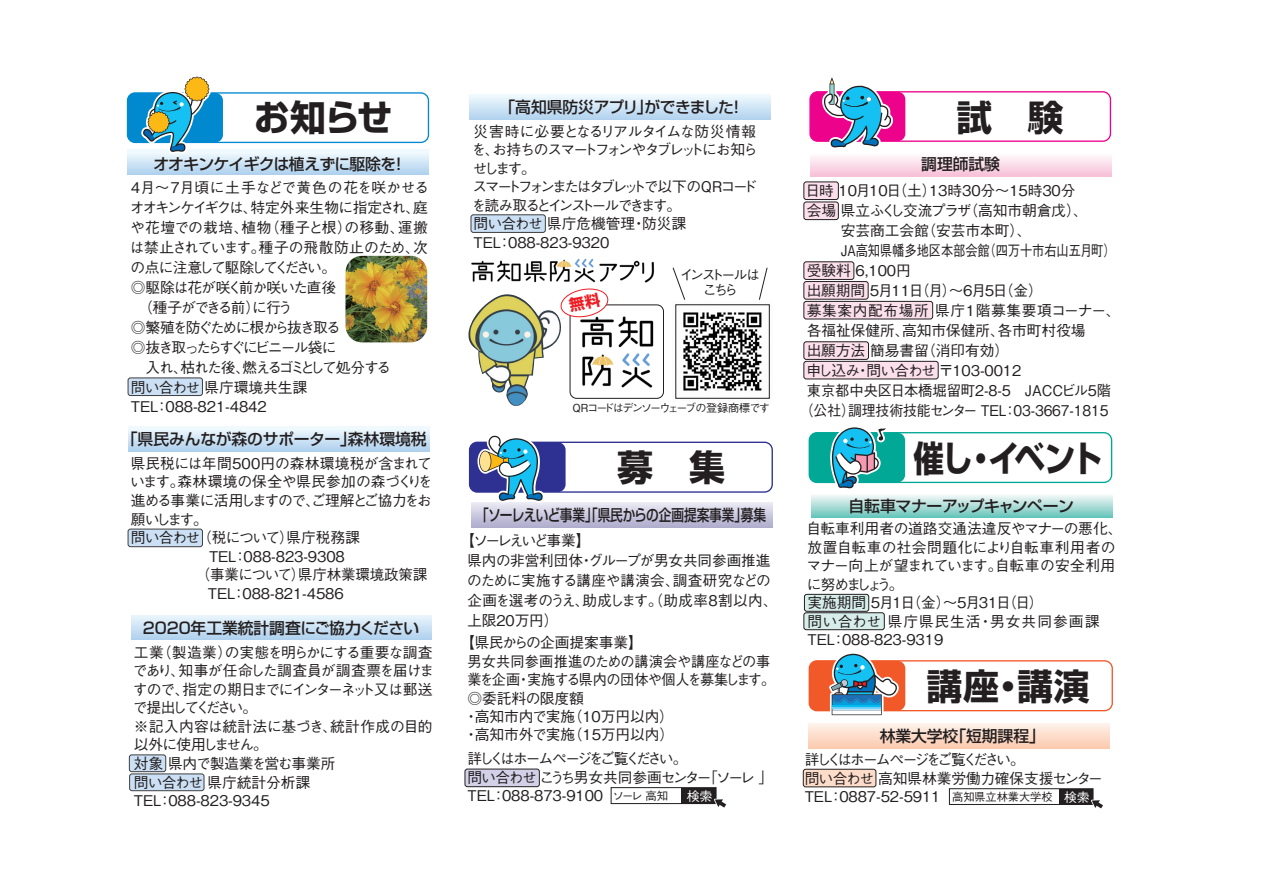
<style>
.page{position:relative;width:1263px;height:893px;background:#fff}
.page>*{position:absolute;margin:0;border:0;box-sizing:border-box;transform-origin:0 0}
.t1{font:700 35.85px "Shin Go Pro";letter-spacing:-.045em;color:#231f20}
.t2{font:700 35.85px "Shin Go Pro";letter-spacing:-.045em;color:#231f20;scale:.86 1}
.t3{font:700 35.7px "Shin Go Pro";color:#231f20}
.t4{font:700 35.55px "Shin Go Pro";color:#231f20}
.t5{font:500 15.75px "Shin Go Pro";letter-spacing:-.015em;color:#231f20}
.t6{font:500 15.75px "Shin Go Pro";letter-spacing:-.015em;color:#231f20;scale:.8 1}
.t7{font:500 15.75px "Shin Go Pro";letter-spacing:-.045em;color:#231f20}
.t8{font:500 14.7px/18.5px "Gothic BBB Pro";letter-spacing:-.015em;color:#231f20}
.t9{font:500 14.7px/20px "Gothic BBB Pro";letter-spacing:-.075em;color:#231f20}
.t10{font:500 14.7px/18.6px "Gothic BBB Pro";letter-spacing:-.04em;color:#231f20}
.t11{font:500 14.7px/18.5px "Gothic BBB Pro";letter-spacing:-.11em;color:#231f20}
.t12{font:500 14.7px/18.5px "Gothic BBB Pro";letter-spacing:-.105em;color:#231f20}
.t13{font:500 14.7px/18.5px "Gothic BBB Pro";letter-spacing:-.07em;color:#231f20}
.t14{font:500 14.7px "Gothic BBB Pro";letter-spacing:-.015em;color:#231f20;scale:.94 1}
.t15{font:500 14.7px "Gothic BBB Pro";letter-spacing:-.015em;color:#231f20;scale:.92 1}
.t16{font:500 14.7px "Gothic BBB Pro";letter-spacing:-.085em;color:#231f20}
.t17{font:500 14.7px "Gothic BBB Pro";letter-spacing:.04em;color:#231f20}
.t18{font:500 14.7px "Gothic BBB Pro";letter-spacing:-.095em;color:#231f20}
.t19{font:500 14.7px "Gothic BBB Pro";letter-spacing:-.045em;color:#231f20}
.t20{font:500 14.7px "Gothic BBB Pro";letter-spacing:-.055em;color:#231f20}
.t21{font:500 13.95px/15.5px "Gothic BBB Pro";letter-spacing:-.2em;color:#231f20;text-align:center}
.t22{font:500 12.9px "Gothic BBB Pro";color:#fff}
.t23{font:500 11.25px "Gothic BBB Pro";letter-spacing:-.005em;color:#231f20}
.t24{font:500 11.1px "Gothic BBB Pro";letter-spacing:-.145em;color:#231f20}
.s1{font-size:11.4px}
.s2{font-size:12.75px;color:#fff}
</style>
<div class="page">
<div style="left:128px;top:378px;width:74px;height:18px;background:#cbe0f4;border-radius:2px"></div>
<div style="left:128px;top:378px;width:75px;height:18px;border:1px solid #3e3e3f;border-radius:2px"></div>
<div style="left:471px;top:215px;width:74px;height:17px;background:#cbe0f4;border-radius:2px"></div>
<div style="left:471px;top:215px;width:75px;height:18px;border:1px solid #3e3e3f;border-radius:2px"></div>
<div style="left:465px;top:769px;width:74px;height:18px;background:#d3d1e8;border-radius:2px"></div>
<div style="left:465px;top:769px;width:75px;height:18px;border:1px solid #231f20;border-radius:2px"></div>
<div style="left:804px;top:182px;width:34px;height:18px;background:#fbdfeb;border-radius:2px"></div>
<div style="left:804px;top:182px;width:34px;height:18px;border:1px solid #231f20;border-radius:2px"></div>
<div style="left:804px;top:202px;width:34px;height:18px;background:#fbdfeb;border-radius:2px"></div>
<div style="left:804px;top:202px;width:34px;height:18px;border:1px solid #231f20;border-radius:2px"></div>
<div style="left:804px;top:262px;width:50px;height:17px;background:#fbdfeb;border-radius:2px"></div>
<div style="left:804px;top:262px;width:50px;height:18px;border:1px solid #231f20;border-radius:2px"></div>
<div style="left:804px;top:282px;width:64px;height:17px;background:#fbdfeb;border-radius:2px"></div>
<div style="left:804px;top:281px;width:64px;height:18px;border:1px solid #231f20;border-radius:2px"></div>
<div style="left:804px;top:613px;width:80px;height:17px;background:#d6edea;border-radius:2px"></div>
<div style="left:804px;top:612px;width:80px;height:18px;border:1px solid #231f20;border-radius:2px"></div>
<div style="left:804px;top:594px;width:65px;height:17px;background:#d6edea;border-radius:2px"></div>
<div style="left:804px;top:594px;width:65px;height:17px;border:1px solid #231f20;border-radius:2px"></div>
<div style="left:803px;top:769px;width:73px;height:18px;background:#fdddca;border-radius:2px"></div>
<div style="left:803px;top:769px;width:73px;height:18px;border:1px solid #231f20;border-radius:2px"></div>
<div style="left:804px;top:301px;width:129px;height:18px;background:#fbdfeb;border-radius:2px"></div>
<div style="left:804px;top:301px;width:129px;height:18px;border:1px solid #231f20;border-radius:2px"></div>
<div style="left:804px;top:342px;width:64px;height:17px;background:#fbdfeb;border-radius:2px"></div>
<div style="left:804px;top:342px;width:65px;height:18px;border:1px solid #231f20;border-radius:2px"></div>
<div style="left:804px;top:361px;width:134px;height:18px;background:#fbdfeb;border-radius:2px"></div>
<div style="left:804px;top:361px;width:134px;height:18px;border:1px solid #231f20;border-radius:2px"></div>
<div style="left:128px;top:529px;width:74px;height:18px;background:#cbe0f4;border-radius:2px"></div>
<div style="left:128px;top:529px;width:75px;height:18px;border:1px solid #3e3e3f;border-radius:2px"></div>
<div style="left:129px;top:755px;width:37px;height:17px;background:#cbe0f4;border-radius:2px"></div>
<div style="left:129px;top:755px;width:37px;height:17px;border:1px solid #3e3e3f;border-radius:2px"></div>
<div style="left:130px;top:774px;width:74px;height:17px;background:#cbe0f4;border-radius:2px"></div>
<div style="left:129px;top:774px;width:75px;height:17px;border:1px solid #3e3e3f;border-radius:2px"></div>
<div style="left:129px;top:427px;width:300px;height:24px;background:linear-gradient(to bottom,#f4fbfe,#b2d2ee)"></div>
<svg style="left:808px;top:723px;width:301px;height:25px;background:#fcdecc"></svg>
<svg style="left:811px;top:156px;width:301px;height:20px;background:#fadae7"></svg>
<svg style="left:470px;top:94px;width:301px;height:25px;background:#d2e6f6"></svg>
<svg style="left:132px;top:615px;width:300px;height:25px;background:#cce2f4"></svg>
<svg style="left:811px;top:495px;width:301px;height:23px;background:#aaddd7"></svg>
<svg style="left:471px;top:504px;width:301px;height:23px;background:#cac8df"></svg>
<div style="left:611px;top:787px;width:105px;height:17px;border:1px solid #231f20"></div>
<div style="left:682px;top:788px;width:34px;height:16px;background:#231f20"></div>
<svg style="left:712px;top:797px;width:14px;height:11px"></svg>
<div style="left:949px;top:788px;width:144px;height:17px;border:1px solid #231f20"></div>
<div style="left:1059px;top:789px;width:34px;height:15px;background:#231f20"></div>
<svg style="left:1089px;top:798px;width:14px;height:11px"></svg>
<img style="left:345px;top:256px;width:82px;height:86px">
<img style="left:683px;top:304px;width:87px;height:95px">
<div style="left:675px;top:304px;width:94px;height:95px;border:1px solid #231f20"></div>
<svg style="left:672px;top:267px;width:14px;height:33px"></svg>
<svg style="left:759px;top:267px;width:9px;height:33px"></svg>
<img style="left:471px;top:258px;width:183px;height:25px">
<img style="left:570px;top:305px;width:93px;height:92px">
<div style="left:570px;top:305px;width:94px;height:94px;border:1px solid #231f20;border-radius:7px"></div>
<img style="left:468px;top:294px;width:93px;height:112px">
<svg style="left:809px;top:653px;width:304px;height:63px"></svg>
<svg style="left:469px;top:435px;width:304px;height:69px"></svg>
<svg style="left:809px;top:77px;width:302px;height:71px"></svg>
<svg style="left:127px;top:76px;width:302px;height:99px"></svg>
<svg style="left:809px;top:427px;width:303px;height:62px"></svg>
<svg style="left:555px;top:365px;width:6px;height:6px"></svg>
<svg style="left:559px;top:288px;width:50px;height:31px"></svg>
<p class="t5" style="left:500px;top:94px;width:246px">「高知県防災アプリ」ができました！</p>
<h2 class="t3" style="left:254px;top:89px;width:140px">お知らせ</h2>
<h3 class="t4" style="left:956px;top:89px;width:108px">試　験</h3>
<p class="t11" style="left:471px;top:120px;width:288px">災害時に必要となるリアルタイムな防災情報を、お持ちのスマートフォンやタブレットにお知らせします。<br>スマートフォンまたはタブレットで以下のQRコードを読み取るとインストールできます。<br>問い合わせ 県庁危機管理・防災課<br>TEL：088-823-9320</p>
<p class="t7" style="left:153px;top:151px;width:255px">オオキンケイギクは植えずに駆除を！</p>
<p class="t5" style="left:921px;top:151px;width:80px">調理師試験</p>
<p class="t9" style="left:128px;top:175px;width:303px">４月～７月頃に土手などで黄色の花を咲かせるオオキンケイギクは、特定外来生物に指定され、庭や花壇での栽培、植物（種子と根）の移動、運搬は禁止されています。種子の飛散防止のため、次の点に注意して駆除してください。<br>◎駆除は花が咲く前か咲いた直後<br>　（種子ができる前）に行う<br>◎繁殖を防ぐために根から抜き取る<br>◎抜き取ったらすぐにビニール袋に<br>　入れ、枯れた後、燃えるゴミとして処分する<br>問い合わせ 県庁環境共生課<br>TEL：088-821-4842</p>
<p class="t8" style="left:805px;top:179px;width:284px;line-height:20px">日時 10月10日（土）13時30分～15時30分会場 県立ふくし交流プラザ（高知市朝倉戊）、　　安芸商工会館（安芸市本町）、</p>
<p class="t15" style="left:841px;top:239px;width:300px">JA高知県幡多地区本部会館（四万十市右山五月町）</p>
<p class="t8" style="left:807px;top:259px;width:106px">受験料 6,100円</p>
<p class="t18" style="left:807px;top:279px;width:238px">出願期間 ５月11日（月）～６月５日（金）</p>
<p class="t17" style="left:807px;top:299px;width:315px">募集案内配布場所 県庁１階募集要項コーナー、</p>
<p class="t8" style="left:807px;top:319px;width:280px">各福祉保健所、高知市保健所、各市町村役場</p>
<p class="t8" style="left:807px;top:339px;width:204px">出願方法 簡易書留（消印有効）</p>
<p class="t19" style="left:806px;top:359px;width:216px">申し込み・問い合わせ 〒103-0012</p>
<p class="t8" style="left:807px;top:379px;width:306px">東京都中央区日本橋堀留町2-8-5　JACCビル５階</p>
<p class="t14" style="left:800px;top:399px;width:330px">（公社）調理技術技能センター TEL：03-3667-1815</p>
<p class="t21" style="left:680px;top:265px;width:82px">インストールはこちら</p>
<p class="t24" style="left:572px;top:399px;width:199px">QRコードはデンソーウェーブの登録商標です</p>
<h1 class="t1" style="left:617px;top:439px;width:109px">募　集</h1>
<p class="t5" style="left:122px;top:426px;width:306px">「県民みんなが森のサポーター」森林環境税</p>
<h1 class="t2" style="left:913px;top:430px;width:221px">催し・イベント</h1>
<p class="t8" style="left:131px;top:452px;width:303px">県民税には年間500円の森林環境税が含まれて</p>
<p class="t8" style="left:130px;top:471px;width:304px">います。森林環境の保全や県民参加の森づくりを</p>
<p class="t16" style="left:131px;top:489px;width:302px">進める事業に活用しますので、ご理解とご協力をお</p>
<p class="t8" style="left:131px;top:508px;width:79px">願いします。</p>
<p class="t20" style="left:131px;top:526px;width:231px">問い合わせ （税について）県庁税務課</p>
<p class="t8" style="left:131px;top:545px;width:215px">　　　　　 TEL：088-823-9308</p>
<p class="t8" style="left:196px;top:564px;width:233px">（事業について）県庁林業環境政策課</p>
<p class="t8" style="left:208px;top:582px;width:137px">TEL：088-821-4586</p>
<p class="t5" style="left:849px;top:493px;width:227px">自転車マナーアップキャンペーン</p>
<p class="t6" style="left:476px;top:502px;width:364px">「ソーレえいど事業」「県民からの企画提案事業」募集</p>
<p class="t8" style="left:806px;top:518px;width:318px">自転車利用者の道路交通法違反やマナーの悪化、放置自転車の社会問題化により自転車利用者のマナー向上が望まれています。自転車の安全利用に努めましょう。<br>実施期間 5月1日（金）～5月31日（日）<br>問い合わせ 県庁県民生活・男女共同参画課　<br>TEL：088-823-9319</p>
<p class="t8" style="left:467px;top:528px;width:312px;line-height:20px;text-indent:-7px">【ソーレえいど事業】<br>県内の非営利団体・グループが男女共同参画推進のために実施する講座や講演会、調査研究などの企画を選考のうえ、助成します。（助成率８割以内、上限20万円）</p>
<p class="t5" style="left:143px;top:615px;width:278px">2020年工業統計調査にご協力ください</p>
<p class="t10" style="left:133px;top:641px;width:303px">工業（製造業）の実態を明らかにする重要な調査であり、知事が任命した調査員が調査票を届けますので、指定の期日までにインターネット又は郵送で提出してください。<br>※記入内容は統計法に基づき、統計作成の目的以外に使用しません。<br>対象 県内で製造業を営む事業所<br>問い合わせ 県庁統計分析課<br>TEL：088-823-9345</p>
<p class="t8" style="left:460px;top:632px;width:317px">【県民からの企画提案事業】<br>男女共同参画推進のための講演会や講座などの事業を企画・実施する県内の団体や個人を募集します。◎委託料の限度額<br>・高知市内で実施（10万円以内）<br>・高知市外で実施（15万円以内）</p>
<h1 class="t1" style="left:926px;top:658px;width:165px">講座・講演</h1>
<p class="t5" style="left:880px;top:723px;width:167px">林業大学校「短期課程」</p>
<p class="t12" style="left:467px;top:748px;width:307px">詳しくはホームページをご覧ください。<br>問い合わせ こうち男女共同参画センター「ソーレ 」<br>TEL：088-873-9100 <span class="s1">ソーレ 高知</span></p>
<p class="t13" style="left:805px;top:749px;width:300px">詳しくはホームページをご覧ください。<br>問い合わせ 高知県林業労働力確保支援センター<br>TEL：0887-52-5911</p>
<p class="t22" style="left:687px;top:786px;width:27px">検索</p>
<p class="t23" style="left:952px;top:788px;width:139px">高知県立林業大学校 <span class="s2">検索</span></p>
</div>
